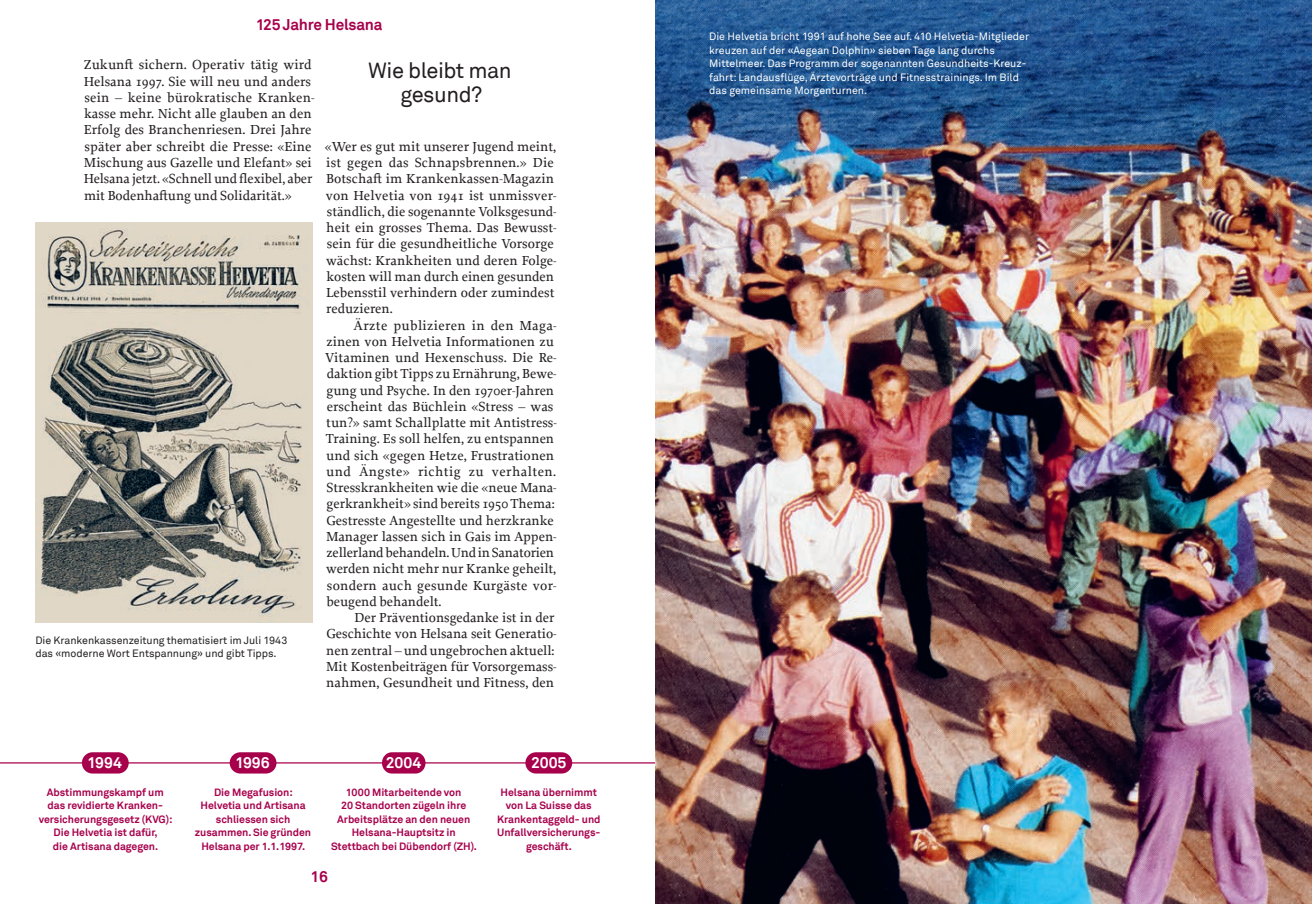
<style>
.page{position:relative;width:1312px;height:904px;background:#fff}
.page>*{position:absolute;margin:0;border:0;box-sizing:border-box;transform-origin:0 0}
.Lead_17_5pt__rasterSynchron{font:21.88px/24.4px "Akkurat Helsana";letter-spacing:-.02em;color:#231f20;text-align:center}
.t1{font:700 15.62px "Akkurat Helsana";letter-spacing:-.015em;color:#a7014c}
.t2{font:700 15.62px "Akkurat Helsana";color:#fff}
.Grundtext_Proforma_Einzug{font:500 13.75px/16.2px "Proforma";color:#231f20}
.Grundtext_Proforma{font:500 13.75px/16.2px "Proforma";letter-spacing:.005em;color:#231f20}
.Bildlegende_8_5pt{font:10.62px/13.5px "Akkurat Helsana";color:#fff}
.Bildlegende_8_5pt-2{font:10.62px/13.5px "Akkurat Helsana";letter-spacing:-.005em;color:#231f20}
.Bildlegende_Titel_8_5pt{font:700 10.5px/13.5px "Akkurat Helsana";letter-spacing:-.005em;color:#a7014c;text-align:center}
</style>
<div class="page">
<hr style="left:0;top:762px;width:659px;height:1px;background:#a7014c">
<div style="left:230px;top:752px;width:46px;height:21px;background:#a7014c;border-radius:11px"></div>
<div style="left:382px;top:752px;width:43px;height:21px;background:#a7014c;border-radius:10px"></div>
<img style="left:656px;top:0;width:655px;height:904px">
<div style="left:82px;top:752px;width:47px;height:21px;background:#a7014c;border-radius:11px"></div>
<img style="left:35px;top:223px;width:277px;height:399px">
<div style="left:525px;top:752px;width:47px;height:21px;background:#a7014c;border-radius:11px"></div>
<p class="t1" style="left:255px;top:15px;width:128px">125 Jahre Helsana</p>
<p class="Grundtext_Proforma" style="left:84px;top:57px;width:232px">Zukunft sichern. Operativ tätig wird Helsana 1997. Sie will neu und anders sein – keine bürokratische Kranken&shy;kasse mehr. Nicht alle glauben an den Erfolg des Branchenriesen. Drei Jahre später aber schreibt die Presse: «Eine Mischung aus Gazelle und Elefant» sei Helsana jetzt. «Schnell und flexibel, aber mit Bodenhaftung und Solidarität.»</p>
<p class="Lead_17_5pt__rasterSynchron" style="left:368px;top:58px;width:145px">Wie bleibt man gesund?</p>
<p class="Grundtext_Proforma" style="left:324px;top:138px;width:233px">«Wer es gut mit unserer Jugend meint, ist gegen das Schnapsbrennen.» Die Botschaft im Krankenkassen-Magazin von Helvetia von 1941 ist unmissver&shy;ständlich, die sogenannte Volksgesund&shy;heit ein grosses Thema. Das Bewusst&shy;sein für die gesundheitliche Vorsorge wächst: Krankheiten und deren Folge&shy;kosten will man durch einen gesunden Lebensstil verhindern oder zumindest reduzieren.</p>
<p class="Grundtext_Proforma_Einzug" style="left:325px;top:317px;width:233px;text-indent:28px">Ärzte publizieren in den Maga&shy;zinen von Helvetia Informationen zu Vitaminen und Hexenschuss. Die Re&shy;daktion gibt Tipps zu Ernährung, Bewe&shy;gung und Psyche. In den 1970er-Jahren erscheint das Büchlein «Stress – was tun?» samt Schallplatte mit Antistress-Training. Es soll helfen, zu entspannen und sich «gegen Hetze, Frustrationen und Ängste» richtig zu verhalten.<br>Stresskrankheiten wie die «neue Mana&shy;gerkrankheit» sind bereits 1950 Thema:<br>Gestresste Angestellte und herzkranke Manager lassen sich in Gais im Appen&shy;zellerland behandeln. Und in Sanatorien werden nicht mehr nur Kranke geheilt, sondern auch gesunde Kurgäste vor&shy;beugend behandelt.</p>
<p class="Grundtext_Proforma_Einzug" style="left:326px;top:610px;width:232px;text-indent:28px">Der Präventionsgedanke ist in der Geschichte von Helsana seit Generatio&shy;nen zentral – und ungebrochen aktuell:<br>Mit Kostenbeiträgen für Vorsorgemass&shy;nahmen, Gesundheit und Fitness, den</p>
<p class="Bildlegende_8_5pt-2" style="left:35px;top:633px;width:253px">Die Krankenkassenzeitung thematisiert im Juli 1943 das «moderne Wort Entspannung» und gibt Tipps.</p>
<p class="t2" style="left:87px;top:753px;width:36px">1994</p>
<p class="Bildlegende_Titel_8_5pt" style="left:39px;top:785px;width:135px">Abstimmungskampf um das revidierte Kranken&shy;versicherungsgesetz (KVG):<br>Die Helvetia ist dafür,<br>die Artisana dagegen.</p>
<p class="t2" style="left:235px;top:753px;width:36px">1996</p>
<p class="Bildlegende_Titel_8_5pt" style="left:195px;top:785px;width:118px">Die Megafusion:<br>Helvetia und Artisana schliessen sich zusammen. Sie gründen<br>Helsana per 1.1.1997.</p>
<p class="t2" style="left:386px;top:753px;width:37px">2004</p>
<p class="Bildlegende_Titel_8_5pt" style="left:331px;top:785px;width:147px">1000 Mitarbeitende von<br>20 Standorten zügeln ihre<br>Arbeitsplätze an den neuen<br>Helsana-Hauptsitz in<br>Stettbach bei Dübendorf (ZH).</p>
<p class="t1" style="left:310px;top:867px;width:19px">16</p>
<p class="t2" style="left:531px;top:753px;width:37px">2005</p>
<p class="Bildlegende_Titel_8_5pt" style="left:497px;top:785px;width:105px">Helsana übernimmt von La Suisse das<br>Krankentaggeld- und<br>Unfallversicherungs&shy;geschäft.</p>
<p class="Bildlegende_8_5pt" style="left:709px;top:30px;width:321px">Die Helvetia bricht 1991 auf hohe See auf. 410 Helvetia-Mitglieder kreuzen auf der «Aegean Dolphin» sieben Tage lang durchs Mittelmeer. Das Programm der sogenannten Gesundheits-Kreuz&shy;fahrt: Landausflüge, Ärztevorträge und Fitnesstrainings. Im Bild das gemeinsame Morgenturnen.</p>
</div>
